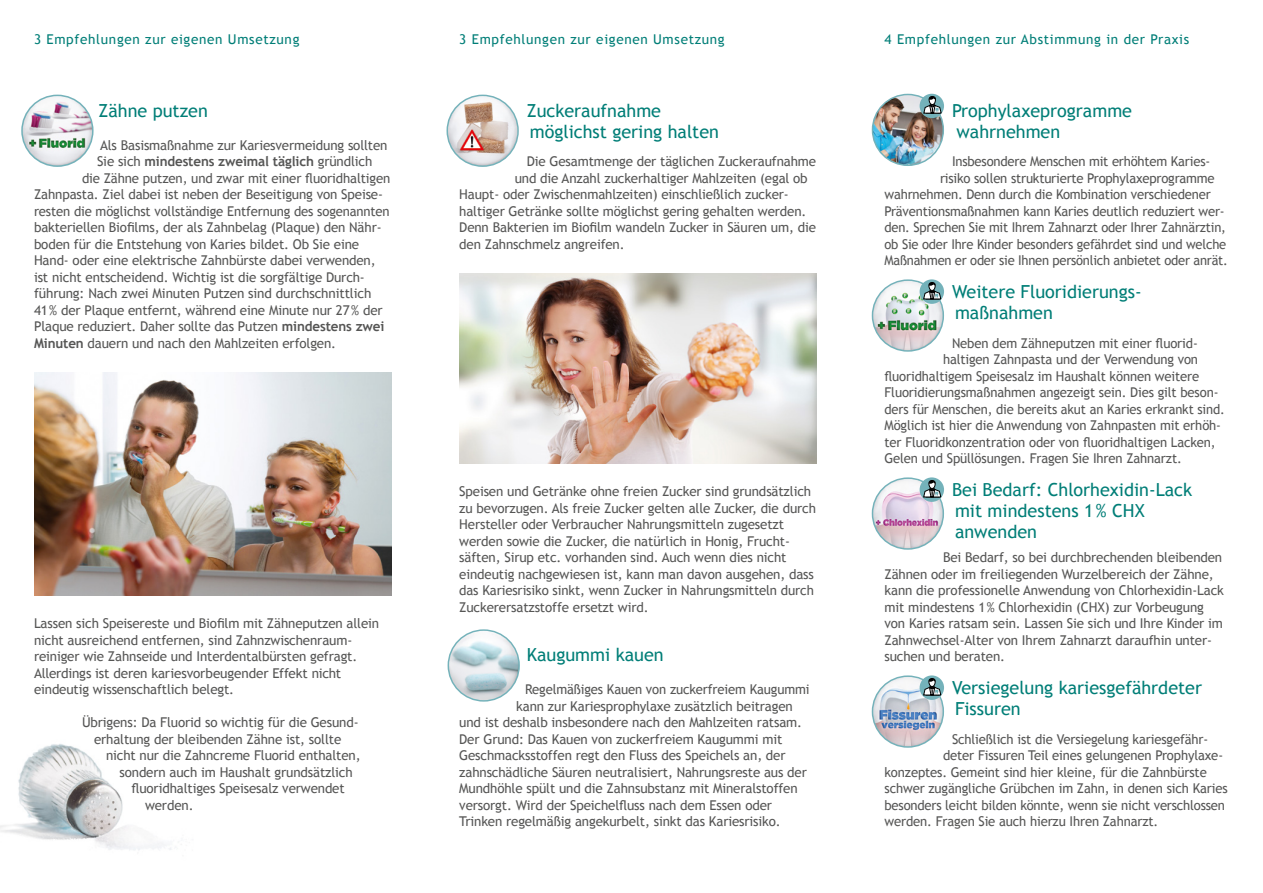
<style>
.page{position:relative;width:1263px;height:893px;background:#fff}
.page>*{position:absolute;margin:0;border:0;box-sizing:border-box;transform-origin:0 0}
.t1{font:18px/21px "Trebuchet MS";color:#007e77}
.t2{font:13.5px/16.5px "Trebuchet MS";letter-spacing:-.01em;color:#565655}
.t3{font:13.5px "Trebuchet MS";letter-spacing:-.01em;color:#565655;scale:.96 1}
.t4{font:13.5px "Trebuchet MS";letter-spacing:.05em;color:#007e77}
.t5{font:700 13.5px "Trebuchet MS";letter-spacing:-.01em;color:#565655}
.s1{font-weight:400}
.s2{font-weight:700}
</style>
<div class="page">
<img style="left:0;top:744px;width:171px;height:106px">
<img style="left:34px;top:373px;width:357px;height:222px">
<img style="left:459px;top:274px;width:357px;height:189px">
<img style="left:448px;top:630px;width:71px;height:71px;border-radius:35px">
<div style="left:448px;top:629px;width:72px;height:73px;border:1px solid #74b2ba;border-radius:50%"></div>
<img style="left:872px;top:676px;width:71px;height:71px;border-radius:35px">
<div style="left:872px;top:675px;width:72px;height:73px;border:1px solid #74b2ba;border-radius:50%"></div>
<svg style="left:919px;top:675px;width:25px;height:25px"></svg>
<svg style="left:923px;top:678px;width:18px;height:17px"></svg>
<img style="left:872px;top:478px;width:71px;height:71px;border-radius:35px">
<div style="left:872px;top:477px;width:72px;height:73px;border:1px solid #74b2ba;border-radius:50%"></div>
<svg style="left:919px;top:477px;width:25px;height:25px"></svg>
<svg style="left:923px;top:480px;width:18px;height:17px"></svg>
<img style="left:872px;top:280px;width:71px;height:71px;border-radius:35px">
<div style="left:872px;top:279px;width:72px;height:73px;border:1px solid #74b2ba;border-radius:50%"></div>
<svg style="left:919px;top:279px;width:25px;height:25px"></svg>
<svg style="left:923px;top:282px;width:18px;height:17px"></svg>
<img style="left:872px;top:97px;width:71px;height:68px">
<div style="left:872px;top:94px;width:72px;height:72px;border:1px solid #74b2ba;border-radius:50%"></div>
<div style="left:919px;top:94px;width:25px;height:24px;background:#74b2ba;border-radius:50%"></div>
<svg style="left:923px;top:96px;width:19px;height:18px"></svg>
<img style="left:447px;top:95px;width:71px;height:71px;border-radius:35px">
<div style="left:446px;top:95px;width:73px;height:72px;border:1px solid #74b2ba;border-radius:50%"></div>
<img style="left:22px;top:95px;width:71px;height:71px;border-radius:35px">
<div style="left:21px;top:95px;width:73px;height:72px;border:2px solid #74b2ba;border-radius:50%"></div>
<p class="t4" style="left:34px;top:31px;width:267px">3 Empfehlungen zur eigenen Umsetzung</p>
<p class="t4" style="left:459px;top:31px;width:267px">3 Empfehlungen zur eigenen Umsetzung</p>
<p class="t4" style="left:884px;top:31px;width:306px">4 Empfehlungen zur Abstimmung in der Praxis</p>
<h1 class="t1" style="left:99px;top:100px;width:111px">Zähne putzen</h1>
<p class="t2" style="left:100px;top:137px;width:289px">Als Basismaßnahme zur Kariesvermeidung sollten</p>
<p class="t5" style="left:97px;top:153px;width:277px"><span class="s1">Sie sich</span> mindestens zweimal täglich <span class="s1">gründlich</span></p>
<p class="t2" style="left:82px;top:170px;width:310px">die Zähne putzen, und zwar mit einer fluoridhaltigen</p>
<p class="t2" style="left:34px;top:186px;width:351px">Zahnpasta. Ziel dabei ist neben der Beseitigung von Speise-</p>
<p class="t2" style="left:34px;top:203px;width:357px">resten die möglichst vollständige Entfernung des sogenannten</p>
<p class="t2" style="left:34px;top:219px;width:349px">bakteriellen Biofilms, der als Zahnbelag (Plaque) den Nähr-</p>
<p class="t2" style="left:34px;top:236px;width:327px">boden für die Entstehung von Karies bildet. Ob Sie eine</p>
<p class="t2" style="left:34px;top:252px;width:343px">Hand- oder eine elektrische Zahnbürste dabei verwenden,</p>
<p class="t2" style="left:34px;top:269px;width:330px">ist nicht entscheidend. Wichtig ist die sorgfältige Durch-</p>
<p class="t2" style="left:34px;top:285px;width:339px">führung: Nach zwei Minuten Putzen sind durchschnittlich</p>
<p class="t2" style="left:34px;top:302px;width:350px">41% der Plaque entfernt, während eine Minute nur 27% der</p>
<p class="t2" style="left:34px;top:318px;width:352px">Plaque reduziert. Daher sollte das Putzen <span class="s2">mindestens zwei</span></p>
<p class="t2" style="left:34px;top:335px;width:304px"><span class="s2">Minuten</span> dauern und nach den Mahlzeiten erfolgen.</p>
<p class="t2" style="left:34px;top:615px;width:347px">Lassen sich Speisereste und Biofilm mit Zähneputzen allein nicht ausreichend entfernen, sind Zahnzwischenraum-- reiniger wie Zahnseide und Interdentalbürsten gefragt.<br>Allerdings ist deren kariesvorbeugender Effekt nicht eindeutig wissenschaftlich belegt.</p>
<p class="t2" style="left:82px;top:714px;width:276px;text-align:center">Übrigens: Da Fluorid so wichtig für die Gesund&shy;erhaltung der bleibenden Zähne ist, sollte</p>
<p class="t2" style="left:106px;top:747px;width:256px">nicht nur die Zahncreme Fluorid enthalten,</p>
<p class="t2" style="left:120px;top:764px;width:235px">sondern auch im Haushalt grundsätzlich</p>
<p class="t2" style="left:132px;top:780px;width:215px">fluoridhaltiges Speisesalz verwendet</p>
<p class="t2" style="left:145px;top:797px;width:50px">werden.</p>
<h1 class="t1" style="left:527px;top:100px;width:194px">Zuckeraufnahme möglichst gering halten</h1>
<p class="t2" style="left:527px;top:153px;width:291px">Die Gesamtmenge der täglichen Zuckeraufnahme</p>
<p class="t2" style="left:515px;top:170px;width:294px">und die Anzahl zuckerhaltiger Mahlzeiten (egal ob</p>
<p class="t2" style="left:459px;top:186px;width:329px">Haupt- oder Zwischenmahlzeiten) einschließlich zucker-</p>
<p class="t2" style="left:459px;top:203px;width:349px">haltiger Getränke sollte möglichst gering gehalten werden.</p>
<p class="t2" style="left:459px;top:219px;width:358px">Denn Bakterien im Biofilm wandeln Zucker in Säuren um, die</p>
<p class="t2" style="left:459px;top:236px;width:167px">den Zahnschmelz angreifen.</p>
<p class="t2" style="left:459px;top:483px;width:358px">Speisen und Getränke ohne freien Zucker sind grundsätzlich zu bevorzugen. Als freie Zucker gelten alle Zucker, die durch Hersteller oder Verbraucher Nahrungsmitteln zugesetzt werden sowie die Zucker, die natürlich in Honig, Frucht&shy;säften, Sirup etc. vorhanden sind. Auch wenn dies nicht eindeutig nachgewiesen ist, kann man davon ausgehen, dass das Kariesrisiko sinkt, wenn Zucker in Nahrungsmitteln durch Zuckerersatzstoffe ersetzt wird.</p>
<h1 class="t1" style="left:527px;top:644px;width:138px">Kaugummi kauen</h1>
<p class="t2" style="left:525px;top:681px;width:286px">Regelmäßiges Kauen von zuckerfreiem Kaugummi</p>
<p class="t2" style="left:516px;top:698px;width:278px">kann zur Kariesprophylaxe zusätzlich beitragen</p>
<p class="t2" style="left:459px;top:714px;width:344px">und ist deshalb insbesondere nach den Mahlzeiten ratsam.</p>
<p class="t2" style="left:459px;top:731px;width:325px">Der Grund: Das Kauen von zuckerfreiem Kaugummi mit</p>
<p class="t2" style="left:459px;top:747px;width:328px">Geschmacksstoffen regt den Fluss des Speichels an, der</p>
<p class="t2" style="left:459px;top:764px;width:349px">zahnschädliche Säuren neutralisiert, Nahrungsreste aus der</p>
<p class="t2" style="left:459px;top:780px;width:340px">Mundhöhle spült und die Zahnsubstanz mit Mineralstoffen</p>
<p class="t2" style="left:459px;top:797px;width:314px">versorgt. Wird der Speichelfluss nach dem Essen oder</p>
<p class="t2" style="left:459px;top:813px;width:323px">Trinken regelmäßig angekurbelt, sinkt das Kariesrisiko.</p>
<h1 class="t1" style="left:952px;top:100px;width:182px">Prophylaxeprogramme wahrnehmen</h1>
<p class="t2" style="left:952px;top:153px;width:258px">Insbesondere Menschen mit erhöhtem Karies-</p>
<p class="t2" style="left:940px;top:170px;width:276px">risiko sollen strukturierte Prophylaxeprogramme</p>
<p class="t2" style="left:884px;top:186px;width:328px">wahrnehmen. Denn durch die Kombination verschiedener</p>
<p class="t2" style="left:884px;top:203px;width:342px">Präventionsmaßnahmen kann Karies deutlich reduziert wer-</p>
<p class="t3" style="left:884px;top:219px;width:357px">den. Sprechen Sie mit Ihrem Zahnarzt oder Ihrer Zahnärztin,</p>
<p class="t3" style="left:884px;top:236px;width:357px">ob Sie oder Ihre Kinder besonders gefährdet sind und welche</p>
<p class="t3" style="left:884px;top:252px;width:359px">Maßnahmen er oder sie Ihnen persönlich anbietet oder anrät.</p>
<h1 class="t1" style="left:952px;top:281px;width:188px">Weitere Fluoridierungs&shy;maßnahmen</h1>
<p class="t2" style="left:952px;top:335px;width:247px">Neben dem Zähneputzen mit einer fluorid-</p>
<p class="t2" style="left:943px;top:351px;width:257px">haltigen Zahnpasta und der Verwendung von</p>
<p class="t2" style="left:884px;top:368px;width:316px">fluoridhaltigem Speisesalz im Haushalt können weitere</p>
<p class="t2" style="left:884px;top:384px;width:336px">Fluoridierungsmaßnahmen angezeigt sein. Dies gilt beson-</p>
<p class="t3" style="left:884px;top:401px;width:356px">ders für Menschen, die bereits akut an Karies erkrankt sind.</p>
<p class="t2" style="left:884px;top:417px;width:338px">Möglich ist hier die Anwendung von Zahnpasten mit erhöh-</p>
<p class="t2" style="left:884px;top:434px;width:333px">ter Fluoridkonzentration oder von fluoridhaltigen Lacken,</p>
<p class="t2" style="left:884px;top:450px;width:299px">Gelen und Spüllösungen. Fragen Sie Ihren Zahnarzt.</p>
<h1 class="t1" style="left:952px;top:479px;width:242px">Bei Bedarf: Chlorhexidin-Lack mit mindestens 1% CHX anwenden</h1>
<p class="t2" style="left:884px;top:549px;width:341px;text-indent:58px">Bei Bedarf, so bei durchbrechenden bleibenden Zähnen oder im freiliegenden Wurzelbereich der Zähne, kann die professionelle Anwendung von Chlorhexidin-Lack mit mindestens 1% Chlorhexidin (CHX) zur Vorbeugung von Karies ratsam sein. Lassen Sie sich und Ihre Kinder im Zahnwechsel-Alter von Ihrem Zahnarzt daraufhin unter&shy;suchen und beraten.</p>
<h1 class="t1" style="left:952px;top:677px;width:252px">Versiegelung kariesgefährdeter<br>Fissuren</h1>
<p class="t2" style="left:952px;top:731px;width:258px">Schließlich ist die Versiegelung kariesgefähr-</p>
<p class="t2" style="left:943px;top:747px;width:282px">deter Fissuren Teil eines gelungenen Prophylaxe-</p>
<p class="t2" style="left:884px;top:764px;width:324px">konzeptes. Gemeint sind hier kleine, für die Zahnbürste</p>
<p class="t2" style="left:884px;top:780px;width:345px">schwer zugängliche Grübchen im Zahn, in denen sich Karies</p>
<p class="t2" style="left:884px;top:797px;width:342px">besonders leicht bilden könnte, wenn sie nicht verschlossen</p>
<p class="t2" style="left:884px;top:813px;width:275px">werden. Fragen Sie auch hierzu Ihren Zahnarzt.</p>
</div>
